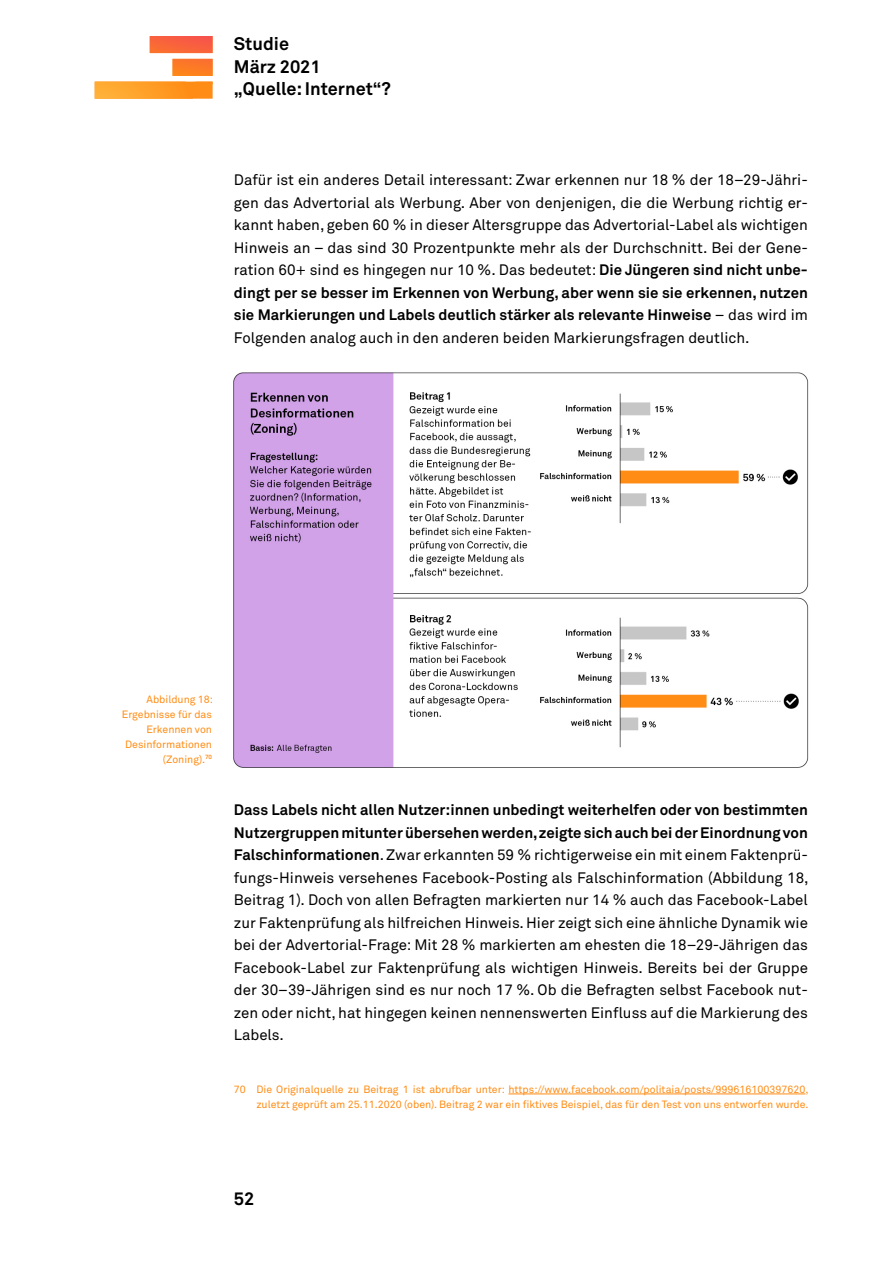
<style>
.page{position:relative;width:893px;height:1263px;background:#fff}
.page>*{position:absolute;margin:0;border:0;box-sizing:border-box;transform-origin:0 0}
.t1{font:700 18px/22.5px "Akkurat Std";color:#000}
.t2{font:15px/22.5px "Akkurat Std";color:#000;text-align:justify}
.t3{font:10.5px/15px "Akkurat Std";color:#ff8c14;text-align:right}
.s1{font-weight:700}
</style>
<div class="page">
<svg style="left:95px;top:36px;width:118px;height:63px"></svg>
<img style="left:95px;top:82px;width:98px;height:17px">
<img style="left:150px;top:36px;width:63px;height:48px">
<img style="left:150px;top:46px;width:32px;height:30px">
<hr style="left:508px;top:1094px;width:297px;height:1px;background:#ff8c14">
<img style="left:233px;top:373px;width:576px;height:395px">
<p class="t1" style="left:234px;top:32px;width:159px">Studie<br>März 2021 „Quelle: Internet“?</p>
<p class="t2" style="left:234px;top:169px;width:576px">Dafür ist ein anderes Detail interessant: Zwar erkennen nur 18 % der 18–29-Jähri&shy;gen das Advertorial als Werbung. Aber von denjenigen, die die Werbung richtig er&shy;kannt haben, geben 60 % in dieser Altersgruppe das Advertorial-Label als wichtigen Hinweis an – das sind 30 Prozentpunkte mehr als der Durchschnitt. Bei der Gene&shy;ration 60+ sind es hingegen nur 10 %. Das bedeutet: <span class="s1">Die Jüngeren sind nicht unbe&shy;dingt per se besser im Erkennen von Werbung, aber wenn sie sie erkennen, nutzen sie Markierungen und Labels deutlich stärker als relevante Hinweise</span> – das wird im Folgenden analog auch in den anderen beiden Markierungsfragen deutlich.</p>
<p class="t3" style="left:122px;top:691px;width:93px">Abbildung 18:<br>Ergebnisse für das<br>Erkennen von<br>Desinformationen (Zoning).<sup>70</sup></p>
<p class="t2" style="left:234px;top:799px;width:576px"><span class="s1">Dass Labels nicht allen Nutzer:innen unbedingt weiterhelfen oder von bestimmten Nutzergruppen mitunter übersehen werden, zeigte sich auch bei der Einordnung von Falschinformationen</span>. Zwar erkannten 59 % richtigerweise ein mit einem Faktenprü&shy;fungs-Hinweis versehenes Facebook-Posting als Falschinformation (Abbildung 18, Beitrag 1). Doch von allen Befragten markierten nur 14 % auch das Facebook-Label zur Faktenprüfung als hilfreichen Hinweis. Hier zeigt sich eine ähnliche Dynamik wie bei der Advertorial-Frage: Mit 28 % markierten am ehesten die 18–29-Jährigen das Facebook-Label zur Faktenprüfung als wichtigen Hinweis. Bereits bei der Gruppe der 30–39-Jährigen sind es nur noch 17 %. Ob die Befragten selbst Facebook nut&shy;zen oder nicht, hat hingegen keinen nennenswerten Einfluss auf die Markierung des Labels.</p>
<p class="t3" style="left:234px;top:1081px;width:576px">70 Die Originalquelle zu Beitrag 1 ist abrufbar unter: https://www.facebook.com/politaia/posts/999616100397620, zuletzt geprüft am 25.11.2020 (oben). Beitrag 2 war ein fiktives Beispiel, das für den Test von uns entworfen wurde.</p>
<p class="t1" style="left:234px;top:1187px;width:22px">52</p>
</div>
